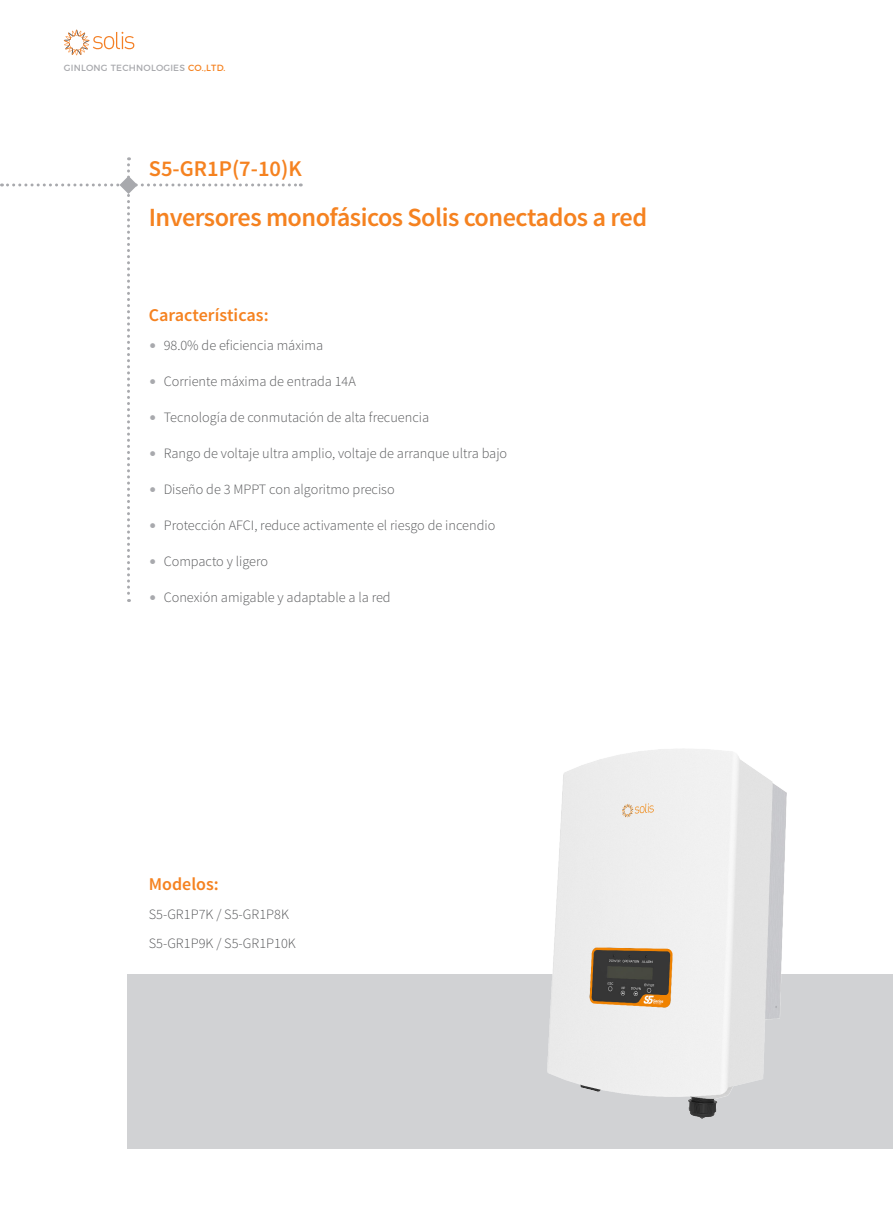
<style>
.page{position:relative;width:893px;height:1212px;background:#fff}
.page>*{position:absolute;margin:0;border:0;box-sizing:border-box;transform-origin:0 0}
.t1{font:600 26.25px "Source Sans Pro";letter-spacing:-.02em;color:#f58220}
.t2{font:600 22.5px "Source Sans Pro";color:#f58220}
.t3{font:600 18px "Source Sans Pro";color:#f58220}
.t4{font:300 14.25px/29.5px "Source Sans Pro";color:#57585a}
.t5{font:9px "Montserrat";letter-spacing:.025em;color:#a8a9ad}
.s1{color:#f58220}
.s2{color:#a8a9ad}
</style>
<div class="page">
<div style="left:128px;top:974px;width:765px;height:174px;background:#d1d2d4"></div>
<svg style="left:64px;top:30px;width:70px;height:25px"></svg>
<img style="left:547px;top:749px;width:240px;height:369px">
<svg style="left:1px;top:157px;width:300px;height:445px"></svg>
<p class="t5" style="left:64px;top:61px;width:163px">GINLONG TECHNOLOGIES <span class="s1">CO.,LTD.</span></p>
<h2 class="t2" style="left:149px;top:154px;width:155px">S5-GR1P(7-10)K</h2>
<h1 class="t1" style="left:149px;top:201px;width:500px">Inversores monofásicos Solis conectados a red</h1>
<p class="t3" style="left:149px;top:304px;width:121px">Características:</p>
<p class="t4" style="left:149px;top:330px;width:176px"><span class="s2">•</span> 98.0% de eficiencia máxima</p>
<p class="t4" style="left:149px;top:366px;width:209px"><span class="s2">•</span> Corriente máxima de entrada 14A</p>
<p class="t4" style="left:149px;top:402px;width:282px"><span class="s2">•</span> Tecnología de conmutación de alta frecuencia</p>
<p class="t4" style="left:149px;top:438px;width:360px"><span class="s2">•</span> Rango de voltaje ultra amplio, voltaje de arranque ultra bajo</p>
<p class="t4" style="left:149px;top:474px;width:247px"><span class="s2">•</span> Diseño de 3 MPPT con algoritmo preciso</p>
<p class="t4" style="left:149px;top:510px;width:348px"><span class="s2">•</span> Protección AFCI, reduce activamente el riesgo de incendio</p>
<p class="t4" style="left:149px;top:546px;width:121px"><span class="s2">•</span> Compacto y ligero</p>
<p class="t4" style="left:149px;top:582px;width:243px"><span class="s2">•</span> Conexión amigable y adaptable a la red</p>
<p class="t3" style="left:149px;top:873px;width:71px">Modelos:</p>
<p class="t4" style="left:149px;top:899px;width:148px">S5-GR1P7K / S5-GR1P8K<br>S5-GR1P9K / S5-GR1P10K</p>
</div>
